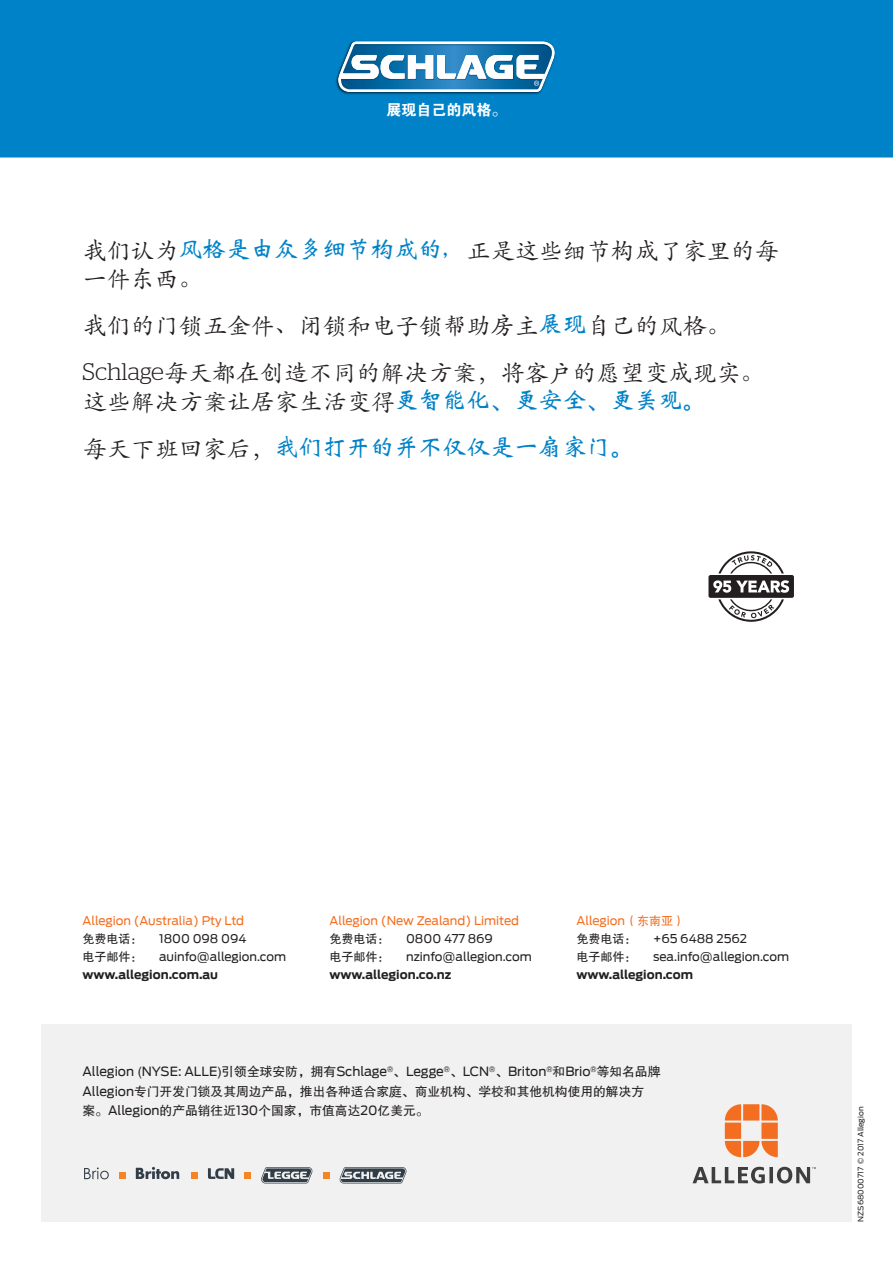
<style>
.page{position:relative;width:893px;height:1263px;background:#fff}
.page>*{position:absolute;margin:0;border:0;box-sizing:border-box;transform-origin:0 0}
.t1{font:24px/28.8px "ST Kaiti";color:#231f20}
.t2{font:24px "Weibei SC Bold";color:#0082c8}
.t3{font:15px "FZDHTJW GB1 0";color:#fff}
.t4{font:12.75px/19.5px "FZHTJW GB1 0";color:#231f20}
.t5{font:12.75px "Antenna";color:#231f20}
.t6{font:12px "Antenna";color:#231f20}
.t7{font:12px "Antenna";color:#f36e21}
.t8{font:700 12px "Antenna";color:#231f20}
.t9{font:12px "FZHTJW GB1 0";color:#231f20}
.t10{font:7.5px "Antenna";color:#231f20}
.s1{font-family:"Weibei SC Bold";color:#0082c8}
.s2{font-family:"Stag";font-weight:300}
.s3{font-family:"ST Kaiti";color:#231f20}
.s4{font-family:"FZHTJW GB1 0"}
.s5{font-family:"Antenna"}
</style>
<div class="page">
<div style="left:41px;top:1024px;width:811px;height:198px;background:#eeeeef"></div>
<svg style="left:725px;top:1104px;width:53px;height:53px"></svg>
<svg style="left:692px;top:1167px;width:124px;height:16px"></svg>
<svg style="left:84px;top:1167px;width:25px;height:12px"></svg>
<div style="left:119px;top:1172px;width:7px;height:7px;background:#f58427"></div>
<div style="left:244px;top:1172px;width:7px;height:7px;background:#f58427"></div>
<svg style="left:208px;top:1168px;width:26px;height:11px"></svg>
<div style="left:191px;top:1172px;width:7px;height:7px;background:#f58427"></div>
<div style="left:323px;top:1172px;width:6px;height:7px;background:#f58427"></div>
<svg style="left:339px;top:1167px;width:68px;height:16px"></svg>
<svg style="left:261px;top:1167px;width:52px;height:16px"></svg>
<svg style="left:136px;top:1167px;width:43px;height:12px"></svg>
<div style="left:0;top:0;width:893px;height:158px;background:#0082c8"></div>
<img style="left:335px;top:52px;width:221px;height:43px">
<svg style="left:338px;top:41px;width:217px;height:51px;background:#69a4c8"></svg>
<svg style="left:708px;top:551px;width:86px;height:71px"></svg>
<p class="t3" style="left:386px;top:102px;width:121px">展现自己的风格。</p>
<p class="t1" style="left:82px;top:235px;width:697px">我们认为<span class="s1">风格是由众多细节构成的，</span>正是这些细节构成了家里的每一件东西。</p>
<p class="t1" style="left:82px;top:302px;width:683px;line-height:47px">我们的门锁五金件、闭锁和电子锁帮助房主<span class="s1">展现</span>自己的风格。<br><span class="s2">Schlage</span>每天都在创造不同的解决方案，将客户的愿望变成现实。</p>
<p class="t1" style="left:82px;top:386px;width:625px">这些解决方案让居家生活变得<span class="s1">更智能化、更安全、更美观。</span></p>
<p class="t2" style="left:82px;top:435px;width:553px"><span class="s3">每天下班回家后，</span>我们打开的并不仅仅是一扇家门。</p>
<p class="t7" style="left:83px;top:914px;width:163px">Allegion (Australia) Pty Ltd</p>
<p class="t9" style="left:83px;top:933px;width:61px">免费电话：</p>
<p class="t6" style="left:159px;top:932px;width:89px">1800 098 094</p>
<p class="t9" style="left:83px;top:951px;width:61px">电子邮件：</p>
<p class="t6" style="left:159px;top:950px;width:129px">auinfo@allegion.com</p>
<p class="t8" style="left:83px;top:968px;width:137px">www.allegion.com.au</p>
<p class="t7" style="left:330px;top:914px;width:191px">Allegion (New Zealand) Limited</p>
<p class="t9" style="left:330px;top:933px;width:61px">免费电话：</p>
<p class="t6" style="left:406px;top:932px;width:88px">0800 477 869</p>
<p class="t9" style="left:330px;top:951px;width:61px">电子邮件：</p>
<p class="t6" style="left:406px;top:950px;width:127px">nzinfo@allegion.com</p>
<p class="t8" style="left:330px;top:968px;width:123px">www.allegion.co.nz</p>
<p class="t7" style="left:576px;top:914px;width:110px">Allegion<span class="s4">（东南亚）</span></p>
<p class="t9" style="left:576px;top:933px;width:61px">免费电话：</p>
<p class="t6" style="left:653px;top:932px;width:96px">+65 6488 2562</p>
<p class="t9" style="left:576px;top:951px;width:61px">电子邮件：</p>
<p class="t6" style="left:653px;top:950px;width:138px">sea.info@allegion.com</p>
<p class="t8" style="left:576px;top:968px;width:118px">www.allegion.com</p>
<p class="t5" style="left:83px;top:1064px;width:579px">Allegion <span class="s4">(</span>NYSE: ALLE<span class="s4">)引领全球安防，拥有</span>Schlage<sup>®</sup><span class="s4">、</span>Legge<sup>®</sup><span class="s4">、</span>LCN<sup>®</sup><span class="s4">、</span>Briton<sup>®</sup><span class="s4">和</span>Brio<sup>®</sup><span class="s4">等知名品牌</span></p>
<p class="t4" style="left:83px;top:1081px;width:563px"><span class="s5">Allegion</span>专门开发门锁及其周边产品，推出各种适合家庭、商业机构、学校和其他机构使用的解决方案。<span class="s5">Allegion</span>的产品销往近<span class="s5">130</span>个国家，市值高达<span class="s5">20</span>亿美元。</p>
<p class="t10" style="left:856px;top:1222px;width:117px;rotate:-90deg">NZS68000717 © 2017 Allegion</p>
</div>
